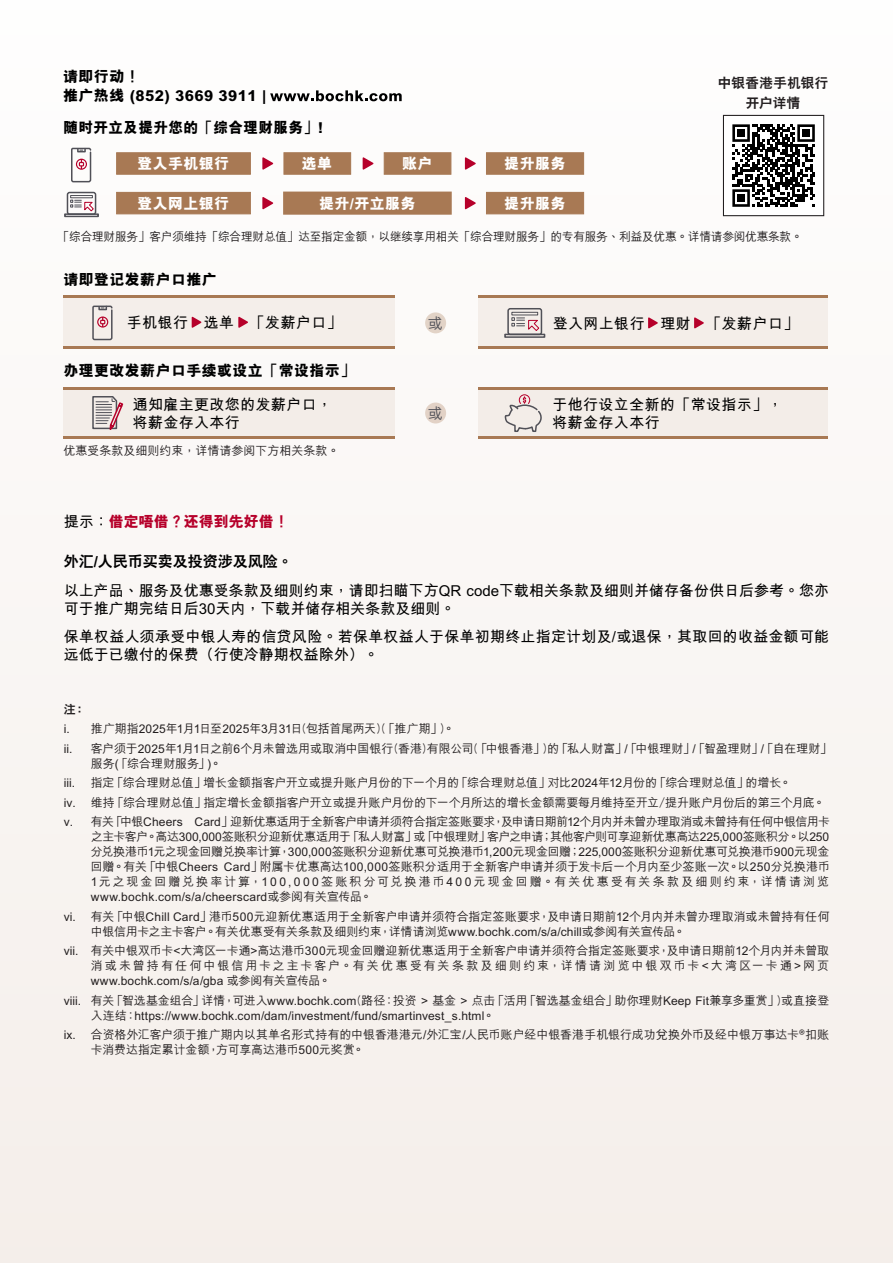
<style>
.page{position:relative;width:893px;height:1263px;background:#f9f5f3}
.page>*{position:absolute;margin:0;border:0;box-sizing:border-box;transform-origin:0 0}
.t1{font:700 15px/18px "M Hei HKS";letter-spacing:.015em;color:#000}
.t2{font:800 15px/19.5px "M Hei HKS";letter-spacing:.025em;color:#000}
.t3{font:800 15px "M Hei HKS";letter-spacing:.025em;color:#fff}
.t4{font:800 15px "C Hei 2 HKS";color:#000}
.t5{font:800 15px "M Hei HKS";color:#b6002a}
.t6{font:500 15px "M Hei HKS";color:#505057}
.t7{font:800 13.5px/19.5px "C Hei 2 HKS";letter-spacing:.025em;color:#221e1f;text-align:center}
.t8{font:500 12px/15px "M Hei HKS";letter-spacing:-.005em;color:#221e1f}
.t9{font:500 12px/19.5px "M Hei HKS";letter-spacing:-.025em;color:#221e1f}
.t10{font:800 12px "C Hei 2 HKS";color:#221e1f}
.s1{font-weight:700;color:#000}
.s2{font-family:"Noto Sans CJ Ktc";font-weight:400}
.s3{font-family:"Source Han Sans HK";font-weight:400}
</style>
<div class="page">
<div style="left:63px;top:297px;width:332px;height:52px;background:#f4eee9"></div>
<hr style="left:63px;top:295px;width:332px;height:2px;background:#a87954">
<svg style="left:192px;top:317px;width:9px;height:11px"></svg>
<svg style="left:238px;top:317px;width:10px;height:11px"></svg>
<hr style="left:63px;top:346px;width:332px;height:3px;background:#a87954">
<div style="left:425px;top:402px;width:21px;height:21px;background:#e2d2c6;border-radius:50%"></div>
<div style="left:478px;top:297px;width:349px;height:52px;background:#f4eee9"></div>
<hr style="left:478px;top:295px;width:349px;height:2px;background:#a87954">
<hr style="left:478px;top:346px;width:349px;height:3px;background:#a87954">
<svg style="left:648px;top:317px;width:10px;height:12px"></svg>
<svg style="left:694px;top:317px;width:10px;height:12px"></svg>
<div style="left:63px;top:389px;width:332px;height:48px;background:#f3ede8"></div>
<hr style="left:63px;top:387px;width:332px;height:2px;background:#a87954">
<hr style="left:63px;top:437px;width:332px;height:2px;background:#a87954">
<div style="left:478px;top:389px;width:349px;height:48px;background:#f3ede8"></div>
<hr style="left:478px;top:387px;width:349px;height:2px;background:#a87954">
<hr style="left:478px;top:437px;width:349px;height:2px;background:#a87954">
<div style="left:425px;top:312px;width:21px;height:21px;background:#e2d3c7;border-radius:50%"></div>
<div style="left:116px;top:152px;width:135px;height:23px;background:#a87954;border:1px solid #a87954"></div>
<div style="left:283px;top:152px;width:68px;height:23px;background:#a87954;border:1px solid #a87954"></div>
<svg style="left:262px;top:157px;width:11px;height:13px"></svg>
<div style="left:384px;top:152px;width:67px;height:23px;background:#a87954;border:1px solid #a87954"></div>
<svg style="left:363px;top:157px;width:11px;height:13px"></svg>
<div style="left:486px;top:152px;width:98px;height:23px;background:#a87954;border:1px solid #a87954"></div>
<svg style="left:465px;top:157px;width:11px;height:13px"></svg>
<div style="left:116px;top:192px;width:135px;height:22px;background:#a87954"></div>
<div style="left:283px;top:192px;width:169px;height:23px;background:#a87954;border:2px solid #a87954"></div>
<svg style="left:262px;top:197px;width:11px;height:12px"></svg>
<div style="left:486px;top:192px;width:98px;height:22px;background:#a87954"></div>
<svg style="left:465px;top:197px;width:11px;height:12px"></svg>
<svg style="left:71px;top:147px;width:21px;height:36px"></svg>
<div style="left:67px;top:192px;width:29px;height:23px;border:2px solid #505057;border-radius:2px"></div>
<div style="left:64px;top:213px;width:35px;height:4px;border:2px solid #505057"></div>
<div style="left:70px;top:195px;width:23px;height:3px;border:1px solid #505057"></div>
<svg style="left:70px;top:200px;width:25px;height:12px"></svg>
<svg style="left:92px;top:305px;width:21px;height:36px"></svg>
<svg style="left:92px;top:396px;width:32px;height:34px"></svg>
<div style="left:507px;top:308px;width:35px;height:27px;border:2px solid #505057;border-radius:2px"></div>
<div style="left:504px;top:334px;width:41px;height:4px;border:2px solid #505057"></div>
<div style="left:511px;top:312px;width:27px;height:3px;border:1px solid #505057"></div>
<svg style="left:511px;top:317px;width:29px;height:15px"></svg>
<svg style="left:504px;top:394px;width:38px;height:38px"></svg>
<div style="left:723px;top:115px;width:101px;height:101px;background:#fff;border:1px solid #221e1f"></div>
<svg style="left:732px;top:124px;width:83px;height:83px"></svg>
<div style="left:737px;top:129px;width:8px;height:8px;background:#000"></div>
<div style="left:802px;top:129px;width:8px;height:8px;background:#000"></div>
<div style="left:737px;top:194px;width:8px;height:8px;background:#000"></div>
<svg style="left:270px;top:90px;width:132px;height:11px"></svg>
<p class="t2" style="left:63px;top:67px;width:204px">請即行動！<br>推廣熱線 (852) 3669 3911 |</p>
<p class="t2" style="left:64px;top:118px;width:261px">隨時開立及提升您的「綜合理財服務」!</p>
<p class="t3" style="left:137px;top:154px;width:93px">登入手機銀行</p>
<p class="t3" style="left:302px;top:154px;width:32px">選單</p>
<p class="t3" style="left:402px;top:154px;width:32px">賬戶</p>
<p class="t3" style="left:504px;top:154px;width:63px">提升服務</p>
<p class="t3" style="left:137px;top:193px;width:93px">登入網上銀行</p>
<p class="t3" style="left:319px;top:193px;width:98px">提升/開立服務</p>
<p class="t3" style="left:504px;top:193px;width:63px">提升服務</p>
<p class="t7" style="left:718px;top:73px;width:112px">中銀香港手機銀行開戶詳情</p>
<p class="t8" style="left:58px;top:228px;width:746px">「綜合理財服務」客戶須維持「綜合理財總值」達至指定金額，以繼續享用相關「綜合理財服務」的專有服務、利益及優惠。詳情請參閱優惠條款。</p>
<p class="t2" style="left:63px;top:269px;width:155px">請即登記發薪戶口推廣</p>
<p class="t1" style="left:127px;top:312px;width:216px">手機銀行　選單　「發薪戶口」</p>
<p class="t1" style="left:553px;top:313px;width:247px">登入網上銀行　理財　「發薪戶口」</p>
<p class="t6" style="left:428px;top:312px;width:16px">或</p>
<p class="t2" style="left:63px;top:360px;width:293px">辦理更改發薪戶口手續或設立「常設指示」</p>
<p class="t1" style="left:133px;top:394px;width:201px">通知僱主更改您的發薪戶口，將薪金存入本行</p>
<p class="t1" style="left:552px;top:394px;width:232px">於他行設立全新的「常設指示」，將薪金存入本行</p>
<p class="t6" style="left:428px;top:403px;width:16px">或</p>
<p class="t8" style="left:63px;top:442px;width:277px">優惠受條款及細則約束，詳情請參閱下方相關條款。</p>
<p class="t5" style="left:64px;top:511px;width:226px"><span class="s1">提示：</span>借定唔借？還得到先好借！</p>
<p class="t4" style="left:64px;top:552px;width:231px">外匯/人民幣買賣及投資涉及風險。</p>
<p class="t1" style="left:64px;top:580px;width:767px">以上產品、服務及優惠受條款及細則約束，請即掃瞄下方QR code下載相關條款及細則並儲存備份供日後參考。您亦可於推廣期完結日後30天內，下載並儲存相關條款及細則。</p>
<p class="t1" style="left:64px;top:627px;width:767px">保單權益人須承受中銀人壽的信貸風險。若保單權益人於保單初期終止指定計劃及/或退保，其取回的收益金額可能遠低於已繳付的保費（行使冷靜期權益除外）。</p>
<p class="t10" style="left:64px;top:701px;width:23px">註：</p>
<p class="t8" style="left:64px;top:718px;width:770px;line-height:19.5px">i. 推廣期指2025年1月1日至2025年3月31日(包括首尾兩天)(「推廣期」)。<br>ii. 客戶須於2025年1月1日之前6個月未曾選用或取消中國銀行(香港)有限公司(「中銀香港」)的「私人財富」/「中銀理財」/「智盈理財」/「自在理財」</p>
<p class="t8" style="left:91px;top:755px;width:133px">服務(「綜合理財服務」)。</p>
<p class="t8" style="left:64px;top:774px;width:13px">iii.</p>
<p class="t9" style="left:64px;top:772px;width:768px;text-indent:27px">指定「綜合理財總值」增長金額指客戶開立或提升賬戶月份的下一個月的「綜合理財總值」對比2024年12月份的「綜合理財總值」的增長。<br>iv. 維持「綜合理財總值」指定增長金額指客戶開立或提升賬戶月份的下一個月所達的增長金額需要每月維持至開立/提升賬戶月份後的第三個月底。v. 有關「中銀Cheers Card」迎新優惠適用於全新客戶申請並須符合指定簽賬要求，及申請日期前12個月內並未曾辦理取消或未曾持有任何中銀信用卡</p>
<p class="t8" style="left:91px;top:828px;width:741px;text-align:justify">之主卡客戶。高達300,000簽賬積分迎新優惠適用於「私人財富」或「中銀理財」客戶之申請；其他客戶則可享迎新優惠高達225,000簽賬積分。以250分兌換港幣1元之現金回贈兌換率計算，300,000簽賬積分迎新優惠可兌換港幣1,200元現金回贈；225,000簽賬積分迎新優惠可兌換港幣900元現金回贈。有關「中銀Cheers Card」附屬卡優惠高達100,000簽賬積分適用於全新客戶申請並須於發卡後一個月內至少簽賬一次。以250分兌換港幣1元之現金回贈兌換率計算，100,000簽賬積分可兌換港幣400元現金回贈。有關優惠受有關條款及細則約束，詳情請瀏覽www.bochk.com/s/a/cheerscard或參閱有關宣傳品。</p>
<p class="t8" style="left:91px;top:908px;width:740px;text-indent:-27px">vi. 有關「中銀Chill Card」港幣500元迎新優惠適用於全新客戶申請並須符合指定簽賬要求，及申請日期前12個月內並未曾辦理取消或未曾持有任何中銀信用卡之主卡客戶。有關優惠受有關條款及細則約束，詳情請瀏覽www.bochk.com/s/a/chill或參閱有關宣傳品。</p>
<p class="t8" style="left:91px;top:942px;width:740px;text-align:justify;text-indent:-27px">vii. 有關中銀雙幣卡&lt;大灣區一卡通&gt;高達港幣300元現金回贈迎新優惠適用於全新客戶申請並須符合指定簽賬要求，及申請日期前12個月內並未曾取消或未曾持有任何中銀信用卡之主卡客戶。有關優惠受有關條款及細則約束，詳情請瀏覽中銀雙幣卡&lt;大灣區一卡通&gt;網頁www.bochk.com/s/a/gba 或參閱有關宣傳品。</p>
<p class="t8" style="left:91px;top:992px;width:740px;text-indent:-27px">viii. 有關「智選基金組合」詳情，可進入www.bochk.com(路徑：投資 &gt; 基金 &gt; 點擊「活用「智選基金組合」助你理財Keep Fit兼享多重賞」)或直接登入連結：https://www.bochk.com/dam/investment/fund/smartinvest_s.html。</p>
<p class="t8" style="left:91px;top:1026px;width:740px;text-indent:-27px">ix. 合資格外匯客戶須於推廣期內以其單名形式持有的中銀香港港元/外匯寶/人民幣賬戶經中銀香港手機銀行成功<span class="s2">兌</span>換外幣及經中銀萬事達卡<span class="s3">®</span>扣賬卡消費達指定累計金額，方可享高達港幣500元獎賞。</p>
</div>
